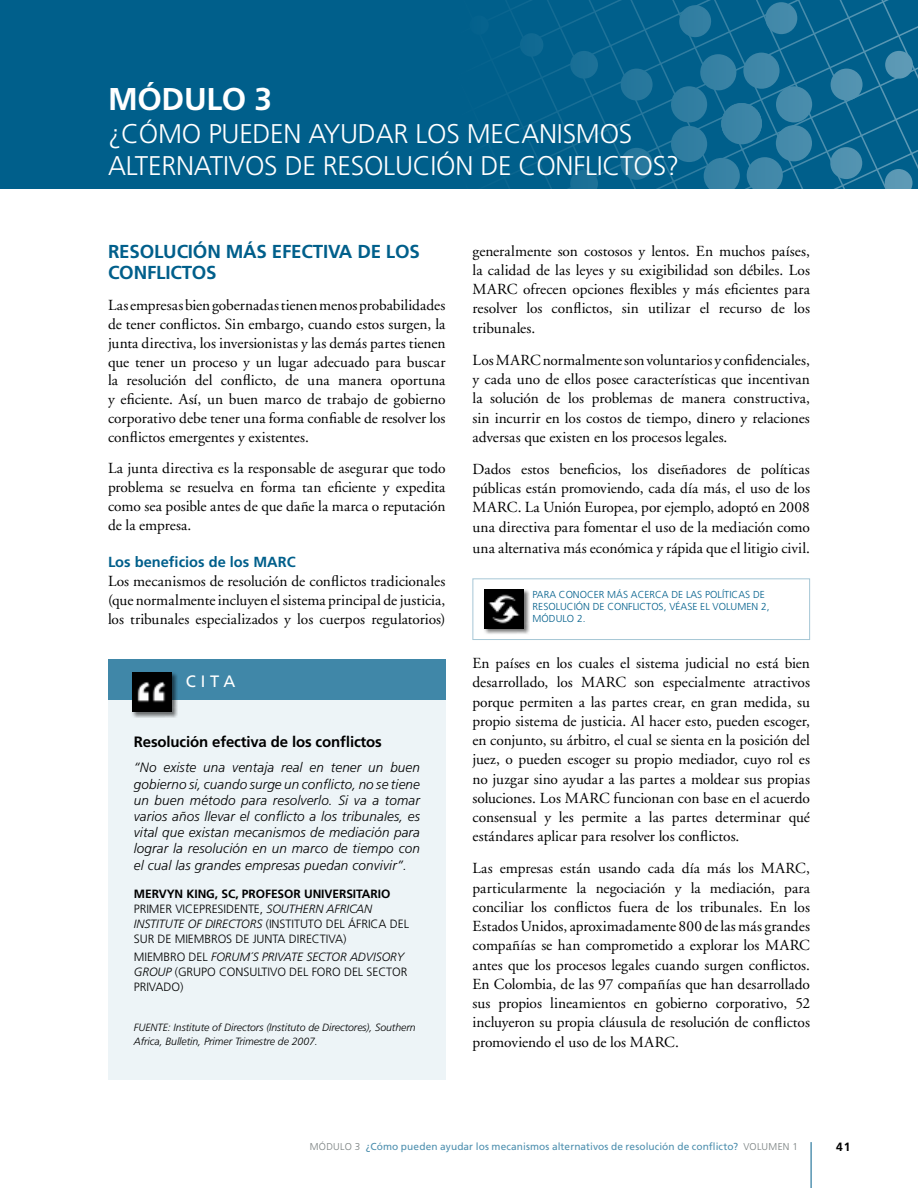
<style>
.page{position:relative;width:918px;height:1188px;background:#fff}
.page>*{position:absolute;margin:0;border:0;box-sizing:border-box;transform-origin:0 0}
.t1{font:700 31.5px "Frutiger";letter-spacing:-.01em;color:#fff}
.t2{font:300 27px/33px "Frutiger";letter-spacing:-.01em;color:#fff}
.t3{font:700 18.75px/21px "Frutiger";letter-spacing:-.01em;color:#005f8b}
.t4{font:16.5px "Frutiger";color:#fff}
.t5{font:15.3px/19.2px "Adobe Garamond";color:#000;text-align:justify}
.t6{font:700 15px "Frutiger";letter-spacing:-.01em;color:#000}
.t7{font:700 14.7px "Frutiger";color:#005f8b}
.t8{font:italic 300 13.5px/16.2px "Frutiger";letter-spacing:.01em;color:#000;text-align:justify}
.t9{font:300 12px/15px "Frutiger";letter-spacing:-.005em;color:#000}
.t10{font:700 12px "Frutiger";color:#000}
.t11{font:italic 300 10.5px/13.5px "Frutiger";letter-spacing:-.005em;color:#000}
.t12{font:300 10.2px/12.1px "Frutiger";color:#005f8b}
.t13{font:10.2px "Frutiger";letter-spacing:.01em;color:#4d8fae}
.s1{font-weight:700}
.s2{font-style:italic}
.s3{font-weight:300;font-size:9.9px;color:#777e7e}
</style>
<div class="page">
<hr style="left:811px;top:1142px;width:1px;height:46px;background:#005f8b">
<div style="left:0;top:0;width:918px;height:189px;background:#005f8b"></div>
<svg style="left:506px;top:0;width:412px;height:189px"></svg>
<div style="left:108px;top:659px;width:338px;height:421px;background:#edf4f7"></div>
<div style="left:108px;top:659px;width:338px;height:41px;background:#4087a8"></div>
<div style="left:132px;top:672px;width:46px;height:46px;background:#000;opacity:.55"></div>
<div style="left:133px;top:673px;width:39px;height:39px;background:#000"></div>
<img style="left:137px;top:681px;width:29px;height:22px">
<div style="left:472px;top:578px;width:338px;height:62px;border:1px solid #a6c7d6"></div>
<div style="left:483px;top:588px;width:47px;height:47px;background:#000;opacity:.55"></div>
<img style="left:485px;top:589px;width:39px;height:40px">
<h1 class="t1" style="left:108px;top:80px;width:166px">MÓDULO 3</h1>
<h2 class="t2" style="left:108px;top:117px;width:573px">¿CÓMO PUEDEN AYUDAR LOS MECANISMOS<br>ALTERNATIVOS DE RESOLUCIÓN DE CONFLICTOS?</h2>
<p class="t3" style="left:108px;top:240px;width:313px">RESOLUCIÓN MÁS EFECTIVA DE LOS<br>CONFLICTOS</p>
<p class="t5" style="left:108px;top:296px;width:339px;line-height:18.8px">Las empresas bien gobernadas tienen menos probabilidades de tener conflictos. Sin embargo, cuando estos surgen, la junta directiva, los inversionistas y las demás partes tienen que tener un proceso y un lugar adecuado para buscar la resolución del conflicto, de una manera oportuna y eficiente. Así, un buen marco de trabajo de gobierno corporativo debe tener una forma confiable de resolver los conflictos emergentes y existentes.</p>
<p class="t5" style="left:108px;top:459px;width:339px;line-height:18.8px">La junta directiva es la responsable de asegurar que todo problema se resuelva en forma tan eficiente y expedita como sea posible antes de que dañe la marca o reputación de la empresa.</p>
<p class="t7" style="left:108px;top:554px;width:189px">Los beneficios de los MARC</p>
<p class="t5" style="left:108px;top:572px;width:339px;line-height:18.8px">Los mecanismos de resolución de conflictos tradicionales (que normalmente incluyen el sistema principal de justicia, los tribunales especializados y los cuerpos regulatorios)</p>
<p class="t4" style="left:186px;top:671px;width:51px">CITA</p>
<p class="t6" style="left:134px;top:733px;width:250px">Resolución efectiva de los conflictos</p>
<p class="t8" style="left:134px;top:760px;width:288px">“No existe una ventaja real en tener un buen gobierno si, cuando surge un conflicto, no se tiene un buen método para resolverlo. Si va a tomar varios años llevar el conflicto a los tribunales, es vital que existan mecanismos de mediación para lograr la resolución en un marco de tiempo con el cual las grandes empresas puedan convivir”.</p>
<p class="t9" style="left:134px;top:886px;width:277px"><span class="s1">MERVYN KING, SC, PROFESOR UNIVERSITARIO </span>PRIMER VICEPRESIDENTE, <span class="s2">SOUTHERN AFRICAN INSTITUTE OF DIRECTORS</span> (INSTITUTO DEL ÁFRICA DEL SUR DE MIEMBROS DE JUNTA DIRECTIVA)</p>
<p class="t9" style="left:134px;top:949px;width:275px">MIEMBRO DEL <span class="s2">FORUM´S PRIVATE SECTOR ADVISORY<br>GROUP</span> (GRUPO CONSULTIVO DEL FORO DEL SECTOR<br>PRIVADO)</p>
<p class="t11" style="left:134px;top:1021px;width:283px">FUENTE: Institute of Directors (Instituto de Directores), Southern<br>Africa, Bulletin, Primer Trimestre de 2007.</p>
<p class="t5" style="left:472px;top:242px;width:339px">generalmente son costosos y lentos. En muchos países, la calidad de las leyes y su exigibilidad son débiles. Los MARC ofrecen opciones flexibles y más eficientes para resolver los conflictos, sin utilizar el recurso de los tribunales.</p>
<p class="t5" style="left:472px;top:351px;width:339px">Los MARC normalmente son voluntarios y confidenciales, y cada uno de ellos posee características que incentivan la solución de los problemas de manera constructiva, sin incurrir en los costos de tiempo, dinero y relaciones adversas que existen en los procesos legales.</p>
<p class="t5" style="left:472px;top:460px;width:339px">Dados estos beneficios, los diseñadores de políticas públicas están promoviendo, cada día más, el uso de los MARC. La Unión Europea, por ejemplo, adoptó en 2008 una directiva para fomentar el uso de la mediación como</p>
<p class="t5" style="left:472px;top:539px;width:339px">una alternativa más económica y rápida que el litigio civil.</p>
<p class="t12" style="left:533px;top:588px;width:238px">PARA CONOCER MÁS ACERCA DE LAS POLÍTICAS DE<br>RESOLUCIÓN DE CONFLICTOS, VÉASE EL VOLUMEN 2,<br>MÓDULO 2.</p>
<p class="t5" style="left:472px;top:654px;width:339px">En países en los cuales el sistema judicial no está bien desarrollado, los MARC son especialmente atractivos porque permiten a las partes crear, en gran medida, su propio sistema de justicia. Al hacer esto, pueden escoger, en conjunto, su árbitro, el cual se sienta en la posición del juez, o pueden escoger su propio mediador, cuyo rol es no juzgar sino ayudar a las partes a moldear sus propias soluciones. Los MARC funcionan con base en el acuerdo consensual y les permite a las partes determinar qué estándares aplicar para resolver los conflictos.</p>
<p class="t5" style="left:472px;top:859px;width:339px">Las empresas están usando cada día más los MARC, particularmente la negociación y la mediación, para conciliar los conflictos fuera de los tribunales. En los Estados Unidos, aproximadamente 800 de las más grandes compañías se han comprometido a explorar los MARC antes que los procesos legales cuando surgen conflictos.<br>En Colombia, de las 97 compañías que han desarrollado sus propios lineamientos en gobierno corporativo, 52 incluyeron su propia cláusula de resolución de conflictos promoviendo el uso de los MARC.</p>
<p class="t13" style="left:310px;top:1141px;width:490px"><span class="s3">MÓDULO 3</span> ¿Cómo pueden ayudar los mecanismos alternativos de resolución de conflicto? <span class="s3">VOLUMEN 1</span></p>
<p class="t10" style="left:836px;top:1140px;width:16px">41</p>
</div>
